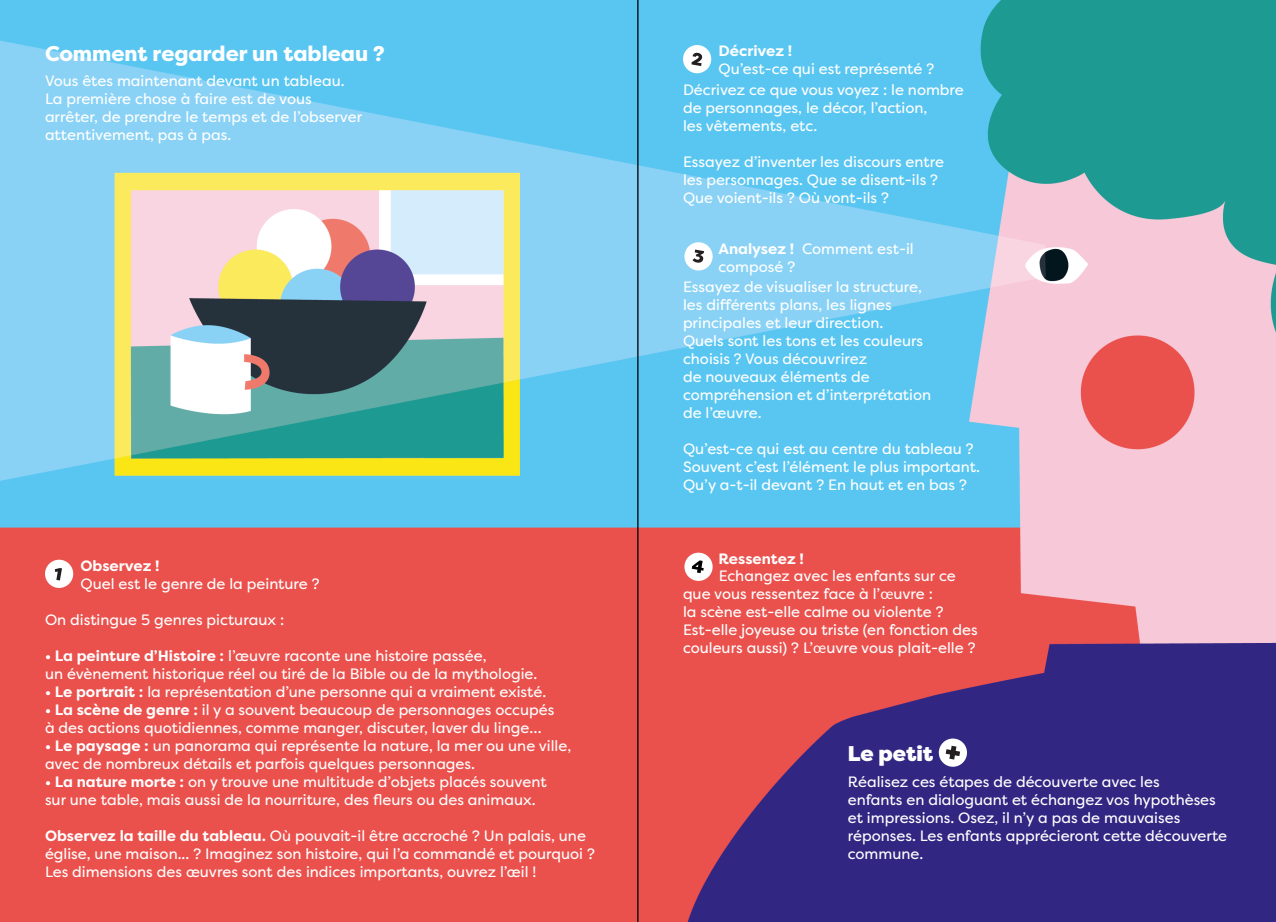
<style>
.page{position:relative;width:1276px;height:922px;background:#fff}
.page>*{position:absolute;margin:0;border:0;box-sizing:border-box;transform-origin:0 0}
.t1{font:800 21.25px "Filson Pro";color:#fff}
.t2{font:900 21.25px "Filson Pro";color:#fff}
.t3{font:15px/18px "Filson Pro";color:#fff}
.t4{font:700 15px "Filson Pro";color:#fff}
.s1{font-weight:700}
.s2{font-family:"Lato"}
</style>
<div class="page">
<img style="left:0;top:0;width:1276px;height:921px">
<div style="left:45px;top:559px;width:28px;height:28px;background:#fff;border-radius:50%"></div>
<svg style="left:55px;top:568px;width:7px;height:12px"></svg>
<div style="left:683px;top:45px;width:28px;height:28px;background:#fff;border-radius:50%"></div>
<svg style="left:691px;top:52px;width:11px;height:14px"></svg>
<div style="left:684px;top:242px;width:28px;height:28px;background:#fff;border-radius:50%"></div>
<svg style="left:692px;top:249px;width:12px;height:14px"></svg>
<div style="left:939px;top:738px;width:28px;height:28px;background:#fff;border-radius:50%"></div>
<svg style="left:945px;top:745px;width:15px;height:14px"></svg>
<div style="left:684px;top:552px;width:28px;height:28px;background:#fff;border-radius:50%"></div>
<svg style="left:692px;top:560px;width:12px;height:13px"></svg>
<p class="t1" style="left:45px;top:40px;width:341px">Comment regarder un tableau ?</p>
<p class="t3" style="left:45px;top:72px;width:319px">Vous êtes maintenant devant un tableau.<br>La première chose à faire est de vous arrêter, de prendre le temps et de l’observer attentivement, pas à pas.</p>
<p class="t4" style="left:80px;top:556px;width:81px">Observez !</p>
<p class="t3" style="left:80px;top:574px;width:241px">Quel est le genre de la peinture ?</p>
<p class="t3" style="left:45px;top:610px;width:241px">On distingue 5 genres picturaux :</p>
<p class="t3" style="left:45px;top:646px;width:443px"><span class="s1">• La peinture d’Histoire :</span> l’œuvre raconte une histoire passée,</p>
<p class="t3" style="left:45px;top:664px;width:494px">un évènement historique réel ou tiré de la Bible ou de la mythologie.</p>
<p class="t3" style="left:45px;top:682px;width:503px"><span class="s1">• Le portrait :</span> la représentation d’une personne qui a vraiment existé.</p>
<p class="t3" style="left:45px;top:700px;width:511px"><span class="s1">• La scène de genre :</span> il y a souvent beaucoup de personnages occupés</p>
<p class="t3" style="left:45px;top:718px;width:498px">à des actions quotidiennes, comme manger, discuter, laver du linge…</p>
<p class="t3" style="left:45px;top:736px;width:528px"><span class="s1">• Le paysage :</span> un panorama qui représente la nature, la mer ou une ville, avec de nombreux détails et parfois quelques personnages.</p>
<p class="t3" style="left:45px;top:772px;width:503px"><span class="s1">• La nature morte :</span> on y trouve une multitude d’objets placés souvent</p>
<p class="t3" style="left:45px;top:790px;width:492px">sur une table, mais aussi de la nourriture, des fleurs ou des animaux.</p>
<p class="t3" style="left:45px;top:826px;width:551px"><span class="s1">Observez la taille du tableau.</span> Où pouvait-il être accroché ? Un palais, une église, une maison... ? Imaginez son histoire, qui l’a commandé et pourquoi ?<br>Les dimensions des œuvres sont des indices importants, ouvrez l’œil !</p>
<p class="t4" style="left:718px;top:42px;width:75px">Décrivez !</p>
<p class="t3" style="left:718px;top:60px;width:217px">Qu’est-ce qui est représenté ?</p>
<p class="t3" style="left:683px;top:81px;width:282px">Décrivez ce que vous voyez : le nombre de personnages, le décor, l’action,</p>
<p class="t3" style="left:683px;top:117px;width:136px">les vêtements, etc.</p>
<p class="t3" style="left:683px;top:153px;width:262px">Essayez d’inventer les discours entre</p>
<p class="t3" style="left:683px;top:171px;width:257px">les personnages. Que se disent-ils ?</p>
<p class="t3" style="left:683px;top:189px;width:207px">Que voient-ils ? Où vont-ils ?</p>
<p class="t3" style="left:718px;top:239px;width:197px"><span class="s1">Analysez !</span> Comment est-il</p>
<p class="t3" style="left:718px;top:257px;width:78px">composé ?</p>
<p class="t3" style="left:683px;top:277px;width:240px">Essayez de visualiser la structure,</p>
<p class="t3" style="left:683px;top:295px;width:210px">les différents plans, les lignes</p>
<p class="t3" style="left:683px;top:313px;width:202px">principales et leur direction.</p>
<p class="t3" style="left:683px;top:331px;width:242px">Quels sont les tons et les couleurs</p>
<p class="t3" style="left:683px;top:349px;width:186px">choisis ? Vous découvrirez</p>
<p class="t3" style="left:683px;top:367px;width:250px">de nouveaux éléments de compréhension et d’interprétation</p>
<p class="t3" style="left:683px;top:403px;width:80px">de l’œuvre.</p>
<p class="t3" style="left:683px;top:439px;width:292px">Qu’est-ce qui est au centre du tableau ?</p>
<p class="t3" style="left:683px;top:457px;width:298px">Souvent c’est l’élément le plus important.<br>Qu’y a-t-il devant ? En haut et en bas ?</p>
<p class="t4" style="left:718px;top:549px;width:87px">Ressentez !</p>
<p class="t3" style="left:683px;top:566px;width:274px;text-indent:36px">Echangez avec les enfants sur ce que vous ressentez face à l’<span class="s2">œ</span>uvre :</p>
<p class="t3" style="left:683px;top:602px;width:296px">la scène est-elle calme ou violente ?<br>Est-elle joyeuse ou triste (en fonction des couleurs aussi) ? L’<span class="s2">œ</span>uvre vous plait-elle ?</p>
<p class="t2" style="left:848px;top:739px;width:87px">Le petit</p>
<p class="t3" style="left:848px;top:772px;width:381px">Réalisez ces étapes de découverte avec les<br>enfants en dialoguant et échangez vos hypothèses et impressions. Osez, il n’y a pas de mauvaises réponses. Les enfants apprécieront cette découverte commune.</p>
</div>
